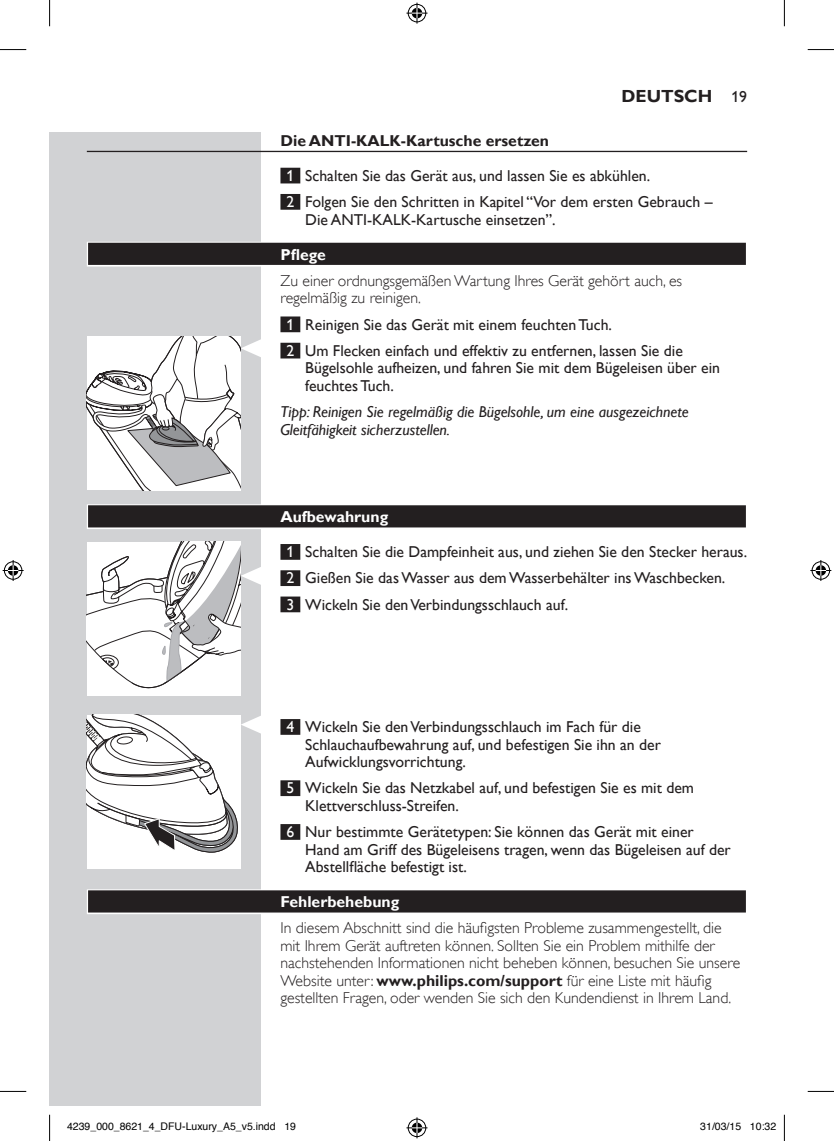
<style>
.page{position:relative;width:834px;height:1141px;background:#fff}
.page>*{position:absolute;margin:0;border:0;box-sizing:border-box;transform-origin:0 0}
.t1{font:700 17.5px "Gill Sans Alt One WGL";color:#231f20}
.t2{font:15.75px/17.5px "Gill Sans Alt One WGL";color:#231f20}
.t3{font:15.75px/17.5px "Gill Sans Alt One WGL Light";color:#231f20}
.t4{font:italic 15.75px/17.5px "Gill Sans Alt One WGL";color:#231f20}
.t5{font:700 15.75px "Gill Sans Alt One WGL";color:#fff}
.t6{font:700 15.75px "Gill Sans Alt One WGL";color:#231f20}
.t7{font:10.5px "Helvetica";color:#000}
.s1{font-weight:400;font-size:15.75px}
.s2{color:#fff}
.s3{font-family:"Gill Sans Alt One WGL";font-weight:700}
</style>
<div class="page">
<div style="left:50px;top:132px;width:210px;height:974px;background:#d1d2d4"></div>
<hr style="left:87px;top:151px;width:660px;height:1px;background:#231f20">
<div style="left:280px;top:168px;width:20px;height:15px;background:#231f20"></div>
<div style="left:280px;top:194px;width:20px;height:16px;background:#231f20"></div>
<div style="left:87px;top:242px;width:660px;height:25px;background:#fff"></div>
<div style="left:88px;top:243px;width:657px;height:22px;background:#231f20"></div>
<div style="left:280px;top:316px;width:20px;height:16px;background:#231f20"></div>
<div style="left:280px;top:343px;width:20px;height:15px;background:#231f20"></div>
<div style="left:87px;top:504px;width:660px;height:25px;background:#979596"></div>
<div style="left:88px;top:505px;width:657px;height:22px;background:#231f20"></div>
<div style="left:280px;top:544px;width:20px;height:16px;background:#231f20"></div>
<div style="left:280px;top:570px;width:20px;height:16px;background:#231f20"></div>
<div style="left:280px;top:596px;width:20px;height:16px;background:#231f20"></div>
<div style="left:280px;top:719px;width:20px;height:16px;background:#231f20"></div>
<div style="left:280px;top:780px;width:20px;height:16px;background:#231f20"></div>
<div style="left:280px;top:824px;width:20px;height:16px;background:#231f20"></div>
<div style="left:87px;top:889px;width:660px;height:25px;background:#878586"></div>
<div style="left:88px;top:890px;width:657px;height:22px;background:#231f20"></div>
<svg style="left:87px;top:336px;width:174px;height:154px;background:#ddd"></svg>
<svg style="left:87px;top:542px;width:174px;height:154px;background:#e3e3e3"></svg>
<div style="left:87px;top:715px;width:154px;height:153px;background:#fff"></div>
<svg style="left:87px;top:715px;width:174px;height:138px"></svg>
<svg style="left:0;top:49px;width:26px;height:1px"></svg>
<svg style="left:807px;top:49px;width:26px;height:1px"></svg>
<svg style="left:0;top:1091px;width:26px;height:1px"></svg>
<svg style="left:807px;top:1091px;width:26px;height:1px"></svg>
<svg style="left:49px;top:0;width:1px;height:26px"></svg>
<svg style="left:49px;top:1115px;width:1px;height:26px"></svg>
<svg style="left:783px;top:0;width:1px;height:26px"></svg>
<svg style="left:783px;top:1115px;width:1px;height:26px"></svg>
<svg style="left:406px;top:3px;width:21px;height:21px"></svg>
<svg style="left:406px;top:1117px;width:21px;height:21px"></svg>
<svg style="left:3px;top:560px;width:21px;height:21px"></svg>
<svg style="left:810px;top:560px;width:21px;height:21px"></svg>
<p class="t1" style="left:621px;top:84px;width:127px">DEUTSCH <span class="s1">19</span></p>
<p class="t6" style="left:280px;top:130px;width:270px">Die ANTI-KALK-Kartusche ersetzen</p>
<p class="t2" style="left:286px;top:162px;width:427px;line-height:26.2px"><span class="s2">1</span> Schalten Sie das Gerät aus, und lassen Sie es abkühlen.<br><span class="s2">2</span> Folgen Sie den Schritten in Kapitel “Vor dem ersten Gebrauch –</p>
<p class="t2" style="left:305px;top:210px;width:252px">Die ANTI-KALK-Kartusche einsetzen”.</p>
<p class="t5" style="left:280px;top:243px;width:47px">Pflege</p>
<p class="t3" style="left:280px;top:272px;width:403px">Zu einer ordnungsgemäßen Wartung Ihres Gerät gehört auch, es regelmäßig zu reinigen.</p>
<p class="t2" style="left:286px;top:311px;width:398px;line-height:26.2px"><span class="s2">1</span> Reinigen Sie das Gerät mit einem feuchten Tuch.<br><span class="s2">2</span> Um Flecken einfach und effektiv zu entfernen, lassen Sie die</p>
<p class="t2" style="left:305px;top:359px;width:416px">Bügelsohle aufheizen, und fahren Sie mit dem Bügeleisen über ein feuchtes Tuch.</p>
<p class="t4" style="left:280px;top:403px;width:409px">Tipp: Reinigen Sie regelmäßig die Bügelsohle, um eine ausgezeichnete<br>Gleitfähigkeit sicherzustellen.</p>
<p class="t5" style="left:280px;top:506px;width:109px">Aufbewahrung</p>
<p class="t2" style="left:286px;top:539px;width:462px;line-height:26.2px"><span class="s2">1</span> Schalten Sie die Dampfeinheit aus, und ziehen Sie den Stecker heraus.<br><span class="s2">2</span> Gießen Sie dasWasser aus demWasserbehälter insWaschbecken.<br><span class="s2">3</span> Wickeln Sie den Verbindungsschlauch auf.</p>
<p class="t2" style="left:305px;top:718px;width:357px;text-indent:-19px"><span class="s2">4</span> Wickeln Sie den Verbindungsschlauch im Fach für die<br>Schlauchaufbewahrung auf, und befestigen Sie ihn an der<br>Aufwicklungsvorrichtung.</p>
<p class="t2" style="left:305px;top:779px;width:390px;text-indent:-19px"><span class="s2">5</span> Wickeln Sie das Netzkabel auf, und befestigen Sie es mit dem<br>Klettverschluss-Streifen.</p>
<p class="t2" style="left:305px;top:823px;width:427px;text-indent:-19px"><span class="s2">6</span> Nur bestimmte Gerätetypen: Sie können das Gerät mit einer<br>Hand am Griff des Bügeleisens tragen, wenn das Bügeleisen auf der<br>Abstellfläche befestigt ist.</p>
<p class="t5" style="left:280px;top:891px;width:120px">Fehlerbehebung</p>
<p class="t3" style="left:280px;top:919px;width:461px">In diesem Abschnitt sind die häufigsten Probleme zusammengestellt, die mit Ihrem Gerät auftreten können. Sollten Sie ein Problem mithilfe der nachstehenden Informationen nicht beheben können, besuchen Sie unsere Website unter: <span class="s3">www.philips.com/support</span> für eine Liste mit häufig gestellten Fragen, oder wenden Sie sich den Kundendienst in Ihrem Land.</p>
<p class="t7" style="left:67px;top:1119px;width:230px">4239_000_8621_4_DFU-Luxury_A5_v5.indd 19</p>
<p class="t7" style="left:700px;top:1119px;width:77px">31/03/15 10:32</p>
</div>
